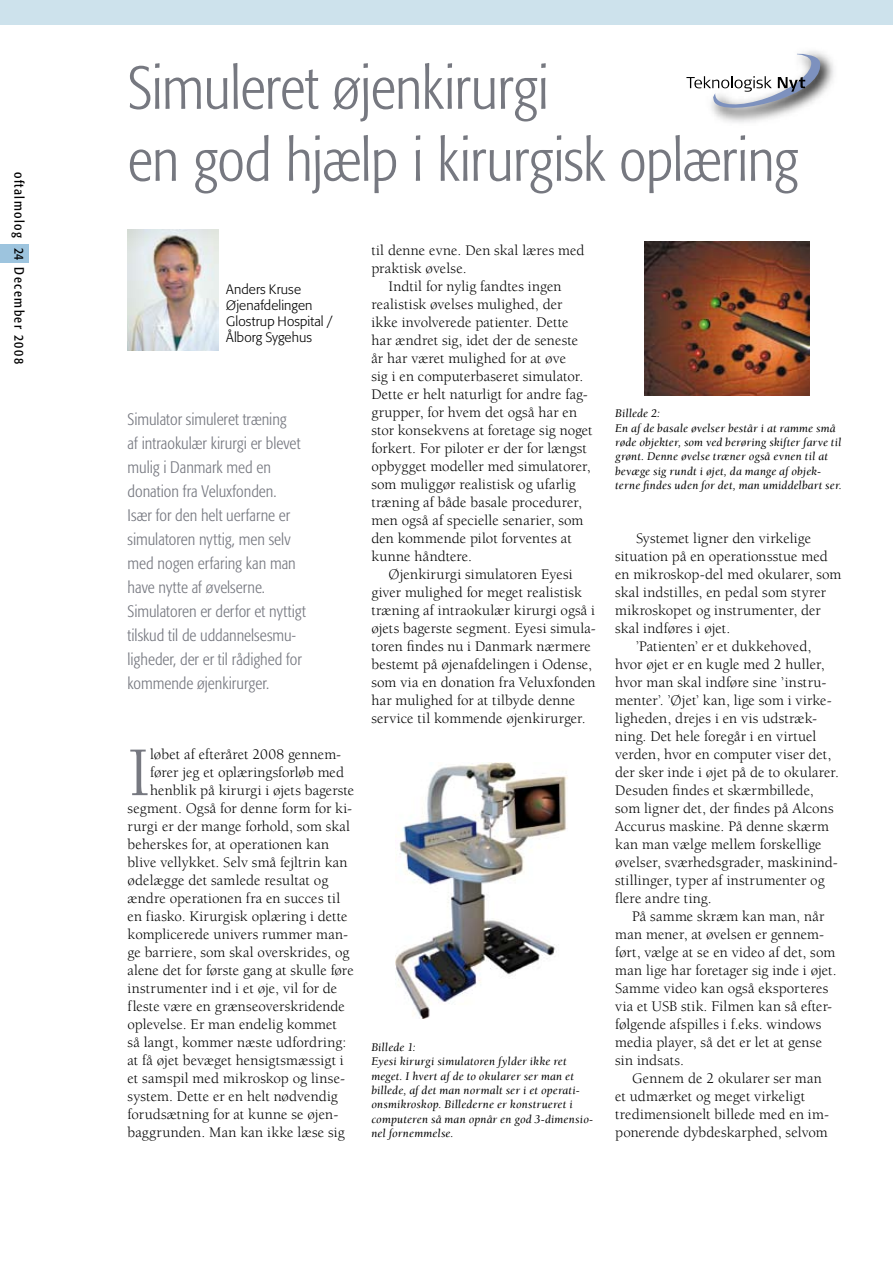
<style>
.page{position:relative;width:893px;height:1263px;background:#fff}
.page>*{position:absolute;margin:0;border:0;box-sizing:border-box;transform-origin:0 0}
.t1{font:71.7px "Berkeley";color:#767880}
.t2{font:300 condensed 60px/72px "Formata";letter-spacing:-.01em;color:#767880}
.t3{font:300 condensed 16.5px/24px "Formata";color:#767880}
.t4{font:15px "Berkeley";letter-spacing:.005em;color:#000}
.t5{font:300 13.5px/16.2px "Formata";letter-spacing:.01em;color:#000}
.t6{font:condensed 13.5px "Formata";letter-spacing:.1em;color:#000}
.t7{font:italic 12px/14.4px "Berkeley";letter-spacing:.015em;color:#000}
</style>
<div class="page">
<div style="left:0;top:244px;width:29px;height:19px;background:#9dc4de"></div>
<div style="left:0;top:0;width:893px;height:25px;background:#cde2ec"></div>
<img style="left:128px;top:230px;width:90px;height:121px">
<img style="left:395px;top:763px;width:173px;height:255px">
<img style="left:645px;top:242px;width:165px;height:153px">
<img style="left:714px;top:51px;width:120px;height:72px">
<svg style="left:686px;top:54px;width:136px;height:58px"></svg>
<p class="t6" style="left:27px;top:172px;width:194px;rotate:90deg">oftalmolog 24 December 2008</p>
<h2 class="t2" style="left:128px;top:53px;width:672px">Simuleret øjenkirurgi<br>en god hjælp i kirurgisk oplæring</h2>
<p class="t5" style="left:226px;top:281px;width:108px">Anders Kruse<br>Øjenafdelingen<br>Glostrup Hospital /<br>Ålborg Sygehus</p>
<p class="t3" style="left:128px;top:407px;width:180px">Simulator simuleret træning<br>af intraokulær kirurgi er blevet mulig i Danmark med en donation fra Veluxfonden.<br>Især for den helt uerfarne er simulatoren nyttig, men selv med nogen erfaring kan man have nytte af øvelserne.<br>Simulatoren er derfor et nyttigt tilskud til de uddannelsesmu&shy;ligheder, der er til rådighed for kommende øjenkirurger.</p>
<h1 class="t1" style="left:128px;top:735px;width:24px">I</h1>
<p class="t4" style="left:150px;top:746px;width:193px">løbet af efteråret 2008 gennem-</p>
<p class="t4" style="left:150px;top:764px;width:195px">fører jeg et oplæringsforløb med</p>
<p class="t4" style="left:150px;top:782px;width:206px">henblik på kirurgi i øjets bagerste</p>
<p class="t4" style="left:128px;top:800px;width:226px">segment. Også for denne form for ki-</p>
<p class="t4" style="left:128px;top:818px;width:224px">rurgi er der mange forhold, som skal</p>
<p class="t4" style="left:128px;top:836px;width:203px">beherskes for, at operationen kan</p>
<p class="t4" style="left:128px;top:854px;width:222px">blive vellykket. Selv små fejltrin kan</p>
<p class="t4" style="left:128px;top:872px;width:202px">ødelægge det samlede resultat og</p>
<p class="t4" style="left:128px;top:890px;width:214px">ændre operationen fra en succes til</p>
<p class="t4" style="left:128px;top:908px;width:222px">en fiasko. Kirurgisk oplæring i dette</p>
<p class="t4" style="left:128px;top:926px;width:222px">komplicerede univers rummer man-</p>
<p class="t4" style="left:128px;top:944px;width:223px">ge barriere, som skal overskrides, og</p>
<p class="t4" style="left:128px;top:962px;width:228px">alene det for første gang at skulle føre</p>
<p class="t4" style="left:128px;top:980px;width:211px">instrumenter ind i et øje, vil for de</p>
<p class="t4" style="left:128px;top:998px;width:219px">fleste være en grænseoverskridende</p>
<p class="t4" style="left:128px;top:1016px;width:211px">oplevelse. Er man endelig kommet</p>
<p class="t4" style="left:128px;top:1034px;width:220px">så langt, kommer næste udfordring:</p>
<p class="t4" style="left:128px;top:1052px;width:218px">at få øjet bevæget hensigtsmæssigt i</p>
<p class="t4" style="left:128px;top:1070px;width:219px">et samspil med mikroskop og linse-</p>
<p class="t4" style="left:128px;top:1088px;width:212px">system. Dette er en helt nødvendig</p>
<p class="t4" style="left:128px;top:1106px;width:212px">forudsætning for at kunne se øjen-</p>
<p class="t4" style="left:128px;top:1124px;width:219px">baggrunden. Man kan ikke læse sig</p>
<p class="t4" style="left:371px;top:242px;width:215px">til denne evne. Den skal læres med</p>
<p class="t4" style="left:371px;top:260px;width:97px">praktisk øvelse.</p>
<p class="t4" style="left:388px;top:278px;width:175px">Indtil for nylig fandtes ingen</p>
<p class="t4" style="left:371px;top:296px;width:192px">realistisk øvelses mulighed, der</p>
<p class="t4" style="left:371px;top:314px;width:199px">ikke involverede patienter. Dette</p>
<p class="t4" style="left:371px;top:332px;width:208px">har ændret sig, idet der de seneste</p>
<p class="t4" style="left:371px;top:350px;width:196px">år har været mulighed for at øve</p>
<p class="t4" style="left:371px;top:368px;width:213px">sig i en computerbaseret simulator.</p>
<p class="t4" style="left:371px;top:386px;width:218px">Dette er helt naturligt for andre fag-</p>
<p class="t4" style="left:371px;top:404px;width:207px">grupper, for hvem det også har en</p>
<p class="t4" style="left:371px;top:422px;width:223px">stor konsekvens at foretage sig noget</p>
<p class="t4" style="left:371px;top:440px;width:217px">forkert. For piloter er der for længst</p>
<p class="t4" style="left:371px;top:458px;width:221px">opbygget modeller med simulatorer,</p>
<p class="t4" style="left:371px;top:476px;width:206px">som muliggør realistisk og ufarlig</p>
<p class="t4" style="left:371px;top:494px;width:212px">træning af både basale procedurer,</p>
<p class="t4" style="left:371px;top:512px;width:214px">men også af specielle senarier, som</p>
<p class="t4" style="left:371px;top:530px;width:202px">den kommende pilot forventes at</p>
<p class="t4" style="left:371px;top:548px;width:102px">kunne håndtere.</p>
<p class="t4" style="left:388px;top:566px;width:186px">Øjenkirurgi simulatoren Eyesi</p>
<p class="t4" style="left:371px;top:584px;width:212px">giver mulighed for meget realistisk</p>
<p class="t4" style="left:371px;top:602px;width:225px">træning af intraokulær kirurgi også i</p>
<p class="t4" style="left:371px;top:620px;width:226px">øjets bagerste segment. Eyesi simula-</p>
<p class="t4" style="left:371px;top:638px;width:221px">toren findes nu i Danmark nærmere</p>
<p class="t4" style="left:371px;top:656px;width:222px">bestemt på øjenafdelingen i Odense,</p>
<p class="t4" style="left:371px;top:674px;width:226px">som via en donation fra Veluxfonden</p>
<p class="t4" style="left:371px;top:692px;width:205px">har mulighed for at tilbyde denne</p>
<p class="t4" style="left:371px;top:710px;width:216px">service til kommende øjenkirurger.</p>
<p class="t7" style="left:371px;top:1040px;width:223px">Billede 1:<br>Eyesi kirurgi simulatoren fylder ikke ret meget. I hvert af de to okularer ser man et billede, af det man normalt ser i et operati&shy;onsmikroskop. Billederne er konstrueret i computeren så man opnår en god 3-dimensio&shy;nel fornemmelse.</p>
<p class="t7" style="left:615px;top:406px;width:228px">Billede 2:<br>En af de basale øvelser består i at ramme små røde objekter, som ved berøring skifter farve til grønt. Denne øvelse træner også evnen til at bevæge sig rundt i øjet, da mange af objek&shy;terne findes uden for det, man umiddelbart ser.</p>
<p class="t4" style="left:636px;top:530px;width:176px">Systemet ligner den virkelige</p>
<p class="t4" style="left:615px;top:548px;width:214px">situation på en operationsstue med</p>
<p class="t4" style="left:615px;top:566px;width:228px">en mikroskop-del med okularer, som</p>
<p class="t4" style="left:615px;top:584px;width:213px">skal indstilles, en pedal som styrer</p>
<p class="t4" style="left:615px;top:602px;width:207px">mikroskopet og instrumenter, der</p>
<p class="t4" style="left:615px;top:620px;width:117px">skal indføres i øjet.</p>
<p class="t4" style="left:636px;top:638px;width:177px">’Patienten’ er et dukkehoved,</p>
<p class="t4" style="left:615px;top:656px;width:211px">hvor øjet er en kugle med 2 huller,</p>
<p class="t4" style="left:615px;top:674px;width:213px">hvor man skal indføre sine ’instru-</p>
<p class="t4" style="left:615px;top:692px;width:218px">menter’. ’Øjet’ kan, lige som i virke-</p>
<p class="t4" style="left:615px;top:710px;width:203px">ligheden, drejes i en vis udstræk-</p>
<p class="t4" style="left:615px;top:728px;width:203px">ning. Det hele foregår i en virtuel</p>
<p class="t4" style="left:615px;top:746px;width:218px">verden, hvor en computer viser det,</p>
<p class="t4" style="left:615px;top:764px;width:225px">der sker inde i øjet på de to okularer.</p>
<p class="t4" style="left:615px;top:782px;width:200px">Desuden findes et skærmbillede,</p>
<p class="t4" style="left:615px;top:800px;width:220px">som ligner det, der findes på Alcons</p>
<p class="t4" style="left:615px;top:818px;width:215px">Accurus maskine. På denne skærm</p>
<p class="t4" style="left:615px;top:836px;width:208px">kan man vælge mellem forskellige</p>
<p class="t4" style="left:615px;top:854px;width:224px">øvelser, sværhedsgrader, maskinind-</p>
<p class="t4" style="left:615px;top:872px;width:211px">stillinger, typer af instrumenter og</p>
<p class="t4" style="left:615px;top:890px;width:98px">flere andre ting.</p>
<p class="t4" style="left:632px;top:908px;width:194px">På samme skræm kan man, når</p>
<p class="t4" style="left:615px;top:926px;width:210px">man mener, at øvelsen er gennem-</p>
<p class="t4" style="left:615px;top:944px;width:222px">ført, vælge at se en video af det, som</p>
<p class="t4" style="left:615px;top:962px;width:223px">man lige har foretager sig inde i øjet.</p>
<p class="t4" style="left:615px;top:980px;width:215px">Samme video kan også eksporteres</p>
<p class="t4" style="left:615px;top:998px;width:219px">via et USB stik. Filmen kan så efter-</p>
<p class="t4" style="left:615px;top:1016px;width:208px">følgende afspilles i f.eks. windows</p>
<p class="t4" style="left:615px;top:1034px;width:208px">media player, så det er let at gense</p>
<p class="t4" style="left:615px;top:1052px;width:70px">sin indsats.</p>
<p class="t4" style="left:632px;top:1070px;width:191px">Gennem de 2 okularer ser man</p>
<p class="t4" style="left:615px;top:1088px;width:191px">et udmærket og meget virkeligt</p>
<p class="t4" style="left:615px;top:1106px;width:215px">tredimensionelt billede med en im-</p>
<p class="t4" style="left:615px;top:1124px;width:214px">ponerende dybdeskarphed, selvom</p>
</div>
